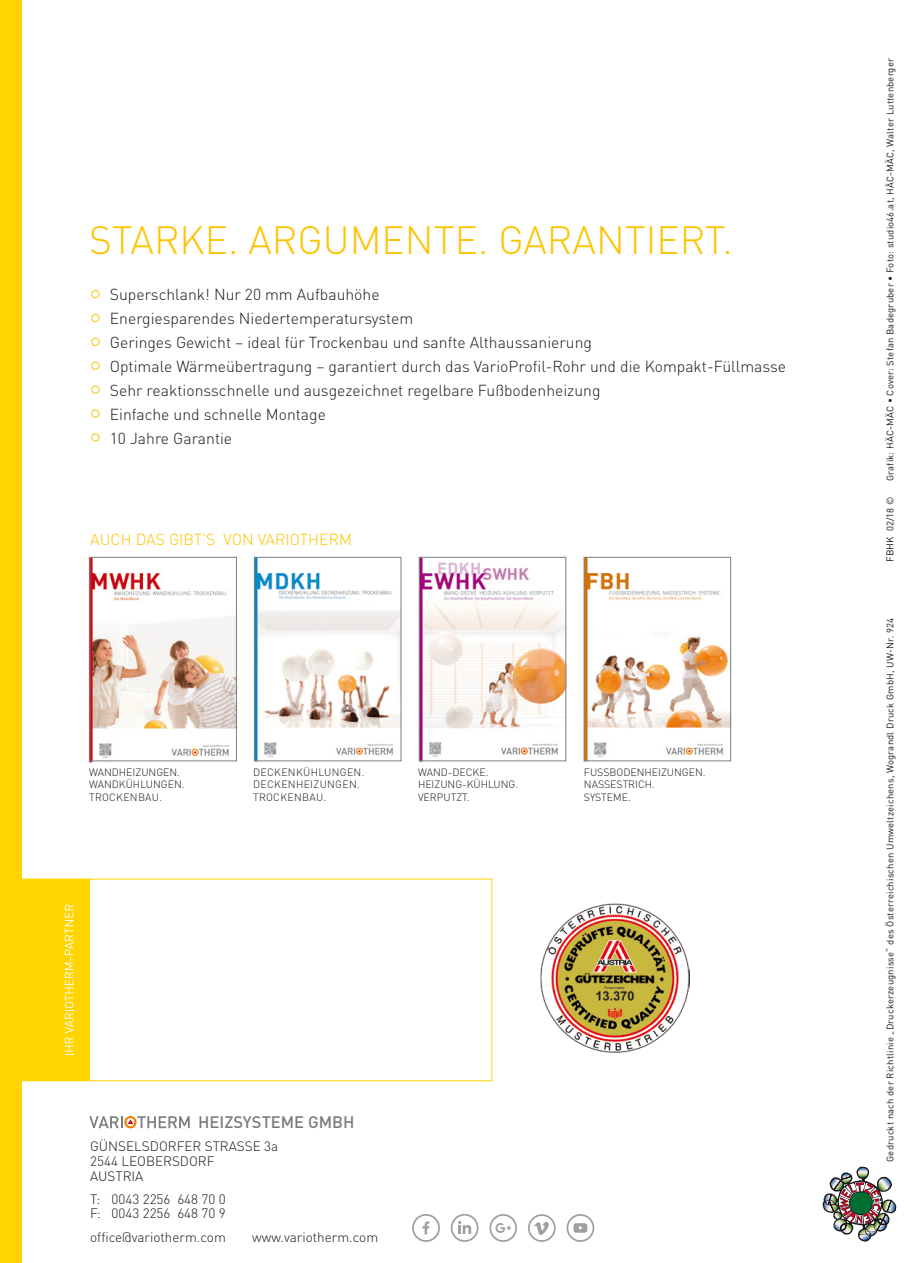
<style>
.page{position:relative;width:906px;height:1263px;background:#fff}
.page>*{position:absolute;margin:0;border:0;box-sizing:border-box;transform-origin:0 0}
.t1{font:300 39px "DIN Pro";color:#fcc400}
.t2{font:500 16.5px "DIN Pro";color:#7b7c7e}
.t3{font:300 15.75px/24px "DIN Pro";color:#1a171c}
.t4{font:300 15.75px "DIN Pro";color:#fcc400}
.t5{font:300 13.5px/14.7px "DIN Pro";color:#1a171c}
.t6{font:300 10.5px/12.6px "DIN Pro";color:#1a171c}
.t7{font:300 10.5px/12.6px "DIN Pro";letter-spacing:.03em;color:#1a171c}
.t8{font:9.45px "DIN Pro";letter-spacing:.02em;color:#1a171c}
.s1{font-size:9.75px}
</style>
<div class="page">
<div style="left:0;top:0;width:21px;height:1263px;background:#ffd400"></div>
<div style="left:4px;top:879px;width:86px;height:202px;background:#ffd400"></div>
<img style="left:540px;top:903px;width:149px;height:149px">
<div style="left:13px;top:878px;width:479px;height:203px;border:1px solid #ffd400"></div>
<svg style="left:65px;top:904px;width:8px;height:151px"></svg>
<svg style="left:89px;top:1116px;width:101px;height:12px"></svg>
<div style="left:91px;top:290px;width:9px;height:8px;border:1px solid #fcc400;border-radius:50%"></div>
<div style="left:91px;top:314px;width:9px;height:8px;border:1px solid #fcc400;border-radius:50%"></div>
<div style="left:91px;top:338px;width:9px;height:8px;border:1px solid #fcc400;border-radius:50%"></div>
<div style="left:91px;top:362px;width:9px;height:8px;border:1px solid #fcc400;border-radius:50%"></div>
<div style="left:91px;top:386px;width:9px;height:8px;border:1px solid #fcc400;border-radius:50%"></div>
<div style="left:91px;top:409px;width:9px;height:8px;border:1px solid #fcc400;border-radius:50%"></div>
<div style="left:91px;top:433px;width:9px;height:8px;border:1px solid #fcc400;border-radius:50%"></div>
<img style="left:583px;top:556px;width:149px;height:206px">
<div style="left:584px;top:557px;width:147px;height:204px;border:1px solid #7b7c7e"></div>
<img style="left:418px;top:556px;width:149px;height:206px">
<div style="left:419px;top:557px;width:147px;height:204px;border:1px solid #7b7c7e"></div>
<img style="left:88px;top:556px;width:150px;height:207px">
<div style="left:90px;top:557px;width:147px;height:204px;border:1px solid #7b7c7e"></div>
<img style="left:253px;top:556px;width:149px;height:206px">
<div style="left:254px;top:557px;width:147px;height:204px;border:1px solid #7b7c7e"></div>
<hr style="left:905px;top:0;width:1px;height:1263px;background:#ffd400">
<img style="left:822px;top:1166px;width:75px;height:76px">
<div style="left:412px;top:1214px;width:28px;height:28px;border:2px solid #9d9fa1;border-radius:50%"></div>
<svg style="left:422px;top:1221px;width:7px;height:13px"></svg>
<svg style="left:495px;top:1223px;width:16px;height:10px"></svg>
<div style="left:489px;top:1214px;width:28px;height:28px;border:2px solid #9d9fa1;border-radius:50%"></div>
<div style="left:451px;top:1214px;width:27px;height:28px;border:2px solid #9d9fa1;border-radius:50%"></div>
<svg style="left:458px;top:1221px;width:13px;height:13px"></svg>
<svg style="left:534px;top:1222px;width:15px;height:13px"></svg>
<div style="left:528px;top:1214px;width:27px;height:28px;border:2px solid #9d9fa1;border-radius:50%"></div>
<svg style="left:573px;top:1223px;width:14px;height:10px"></svg>
<div style="left:566px;top:1214px;width:28px;height:28px;border:2px solid #9d9fa1;border-radius:50%"></div>
<h1 class="t1" style="left:89px;top:210px;width:645px">STARKE. ARGUMENTE. GARANTIERT.</h1>
<p class="t3" style="left:110px;top:281px;width:678px">Superschlank! Nur 20 mm Aufbauhöhe<br>Energiesparendes Niedertemperatursystem<br>Geringes Gewicht – ideal für Trockenbau und sanfte Althaussanierung<br>Optimale Wärmeübertragung – garantiert durch das VarioProfil-Rohr und die Kompakt-Füllmasse Sehr reaktionsschnelle und ausgezeichnet regelbare Fußbodenheizung<br>Einfache und schnelle Montage<br>10 Jahre Garantie</p>
<p class="t4" style="left:90px;top:527px;width:263px">AUCH DAS GIBT'S VON VARIOTHERM</p>
<p class="t6" style="left:89px;top:765px;width:97px">WANDHEIZUNGEN.<br>WANDKÜHLUNGEN.<br>TROCKENBAU.</p>
<p class="t7" style="left:253px;top:765px;width:113px">DECKENKÜHLUNGEN.<br>DECKENHEIZUNGEN.<br>TROCKENBAU.</p>
<p class="t6" style="left:418px;top:765px;width:102px">WAND-DECKE.<br>HEIZUNG-KÜHLUNG.<br>VERPUTZT.</p>
<p class="t6" style="left:584px;top:765px;width:123px">FUSSBODENHEIZUNGEN.<br>NASSESTRICH.<br>SYSTEME.</p>
<p class="t2" style="left:198px;top:1109px;width:158px">HEIZSYSTEME GMBH</p>
<p class="t5" style="left:90px;top:1138px;width:190px">GÜNSELSDORFER STRASSE 3a<br>2544 LEOBERSDORF<br>AUSTRIA</p>
<p class="t5" style="left:90px;top:1190px;width:137px">T: 0043 2256 648 70 0<br>F: 0043 2256 648 70 9</p>
<p class="t5" style="left:90px;top:1228px;width:137px">office@variotherm.com</p>
<p class="t5" style="left:252px;top:1228px;width:127px">www.variotherm.com</p>
<p class="t8" style="left:882px;top:481px;width:425px;rotate:-90deg">Grafik: HÄC-MÄC • Cover: Stefan Badegruber • Foto: studio46.at, HÄC-MÄC, Walter Luttenberger</p>
<p class="t8" style="left:882px;top:562px;width:67px;rotate:-90deg"><span class="s1">FBHK</span> 02/18 ©</p>
<p class="t8" style="left:882px;top:1162px;width:545px;rotate:-90deg">Gedruckt nach der Richtlinie „Druckerzeugnisse“ des Österreichischen Umweltzeichens, Wograndl Druck GmbH, UW-Nr. 924</p>
</div>
